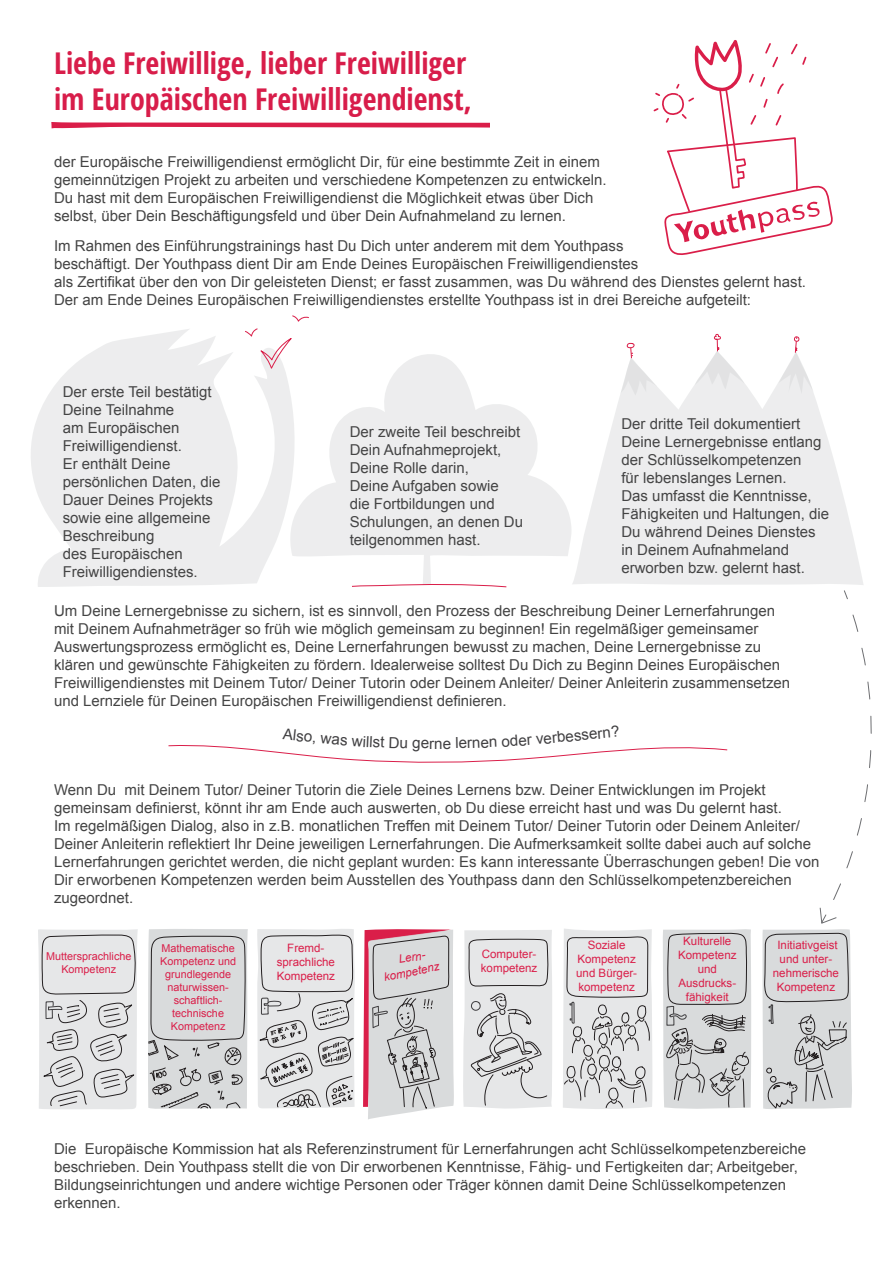
<style>
.page{position:relative;width:893px;height:1263px;background:#fff}
.page>*{position:absolute;margin:0;border:0;box-sizing:border-box;transform-origin:0 0}
.t1{font:700 condensed 30px "Open Sans";color:#d81d4a}
.t2{font:15.3px "Arial";color:#414042}
.t3{font:15px/18px "Arial";color:#444}
.t4{font:11.55px/13.8px "Arial";color:#da1e49;text-align:center}
.t5{font:italic 11.55px "Arial";color:#da1e49}
.t6{font:10.8px/13px "Arial";color:#da1e49;text-align:center}
</style>
<div class="page">
<svg style="left:31px;top:329px;width:259px;height:258px;fill:#ededee"></svg>
<svg style="left:290px;top:354px;width:281px;height:230px;fill:#ededee"></svg>
<svg style="left:572px;top:383px;width:291px;height:202px;fill:#ededee"></svg>
<svg style="left:352px;top:584px;width:155px;height:3px"></svg>
<svg style="left:620px;top:343px;width:37px;height:53px"></svg>
<svg style="left:695px;top:334px;width:49px;height:55px"></svg>
<svg style="left:778px;top:336px;width:36px;height:58px"></svg>
<svg style="left:245px;top:328px;width:48px;height:41px"></svg>
<svg style="left:292px;top:315px;width:17px;height:7px"></svg>
<svg style="left:653px;top:40px;width:180px;height:215px"></svg>
<svg style="left:38px;top:929px;width:100px;height:180px;background:#d6d7d8"></svg>
<svg style="left:148px;top:929px;width:100px;height:180px;background:#cdcecf"></svg>
<svg style="left:257px;top:929px;width:98px;height:179px;background:#d3d3d4"></svg>
<svg style="left:363px;top:929px;width:91px;height:190px;background:#cfc2c6"></svg>
<svg style="left:463px;top:930px;width:89px;height:178px;background:#d9d9da"></svg>
<svg style="left:563px;top:929px;width:90px;height:180px;background:#d6d6d7"></svg>
<svg style="left:663px;top:929px;width:88px;height:180px;background:#c9cacb"></svg>
<svg style="left:51px;top:122px;width:438px;height:7px"></svg>
<svg style="left:844px;top:590px;width:4px;height:9px"></svg>
<svg style="left:762px;top:614px;width:110px;height:495px"></svg>
<svg style="left:168px;top:745px;width:560px;height:18px"></svg>
<p class="t1" style="left:54px;top:42px;width:414px">Liebe Freiwillige, lieber Freiwilliger</p>
<p class="t1" style="left:54px;top:78px;width:419px">im Europäischen Freiwilligendienst,</p>
<p class="t3" style="left:54px;top:152px;width:554px">der Europäische Freiwilligendienst ermöglicht Dir, für eine bestimmte Zeit in einem gemeinnützigen Projekt zu arbeiten und verschiedene Kompetenzen zu entwickeln.<br>Du hast mit dem Europäischen Freiwilligendienst die Möglichkeit etwas über Dich selbst, über Dein Beschäftigungsfeld und über Dein Aufnahmeland zu lernen.</p>
<p class="t3" style="left:54px;top:236px;width:753px">Im Rahmen des Einführungstrainings hast Du Dich unter anderem mit dem Youthpass<br>beschäftigt. Der Youthpass dient Dir am Ende Deines Europäischen Freiwilligendienstes<br>als Zertifikat über den von Dir geleisteten Dienst; er fasst zusammen, was Du während des Dienstes gelernt hast.<br>Der am Ende Deines Europäischen Freiwilligendienstes erstellte Youthpass ist in drei Bereiche aufgeteilt:</p>
<p class="t3" style="left:63px;top:383px;width:159px">Der erste Teil bestätigt<br>Deine Teilnahme<br>am Europäischen<br>Freiwilligendienst.<br>Er enthält Deine persönlichen Daten, die<br>Dauer Deines Projekts sowie eine allgemeine<br>Beschreibung<br>des Europäischen<br>Freiwilligendienstes.</p>
<p class="t3" style="left:350px;top:423px;width:175px">Der zweite Teil beschreibt<br>Dein Aufnahmeprojekt,<br>Deine Rolle darin,<br>Deine Aufgaben sowie<br>die Fortbildungen und<br>Schulungen, an denen Du teilgenommen hast.</p>
<p class="t3" style="left:621px;top:415px;width:209px">Der dritte Teil dokumentiert<br>Deine Lernergebnisse entlang der Schlüsselkompetenzen<br>für lebenslanges Lernen.<br>Das umfasst die Kenntnisse,<br>Fähigkeiten und Haltungen, die<br>Du während Deines Dienstes in Deinem Aufnahmeland erworben bzw. gelernt hast.</p>
<p class="t3" style="left:54px;top:602px;width:738px">Um Deine Lernergebnisse zu sichern, ist es sinnvoll, den Prozess der Beschreibung Deiner Lernerfahrungen mit Deinem Aufnahmeträger so früh wie möglich gemeinsam zu beginnen! Ein regelmäßiger gemeinsamer Auswertungsprozess ermöglicht es, Deine Lernerfahrungen bewusst zu machen, Deine Lernergebnisse zu klären und gewünschte Fähigkeiten zu fördern. Idealerweise solltest Du Dich zu Beginn Deines Europäischen Freiwilligendienstes mit Deinem Tutor/ Deiner Tutorin oder Deinem Anleiter/ Deiner Anleiterin zusammensetzen und Lernziele für Deinen Europäischen Freiwilligendienst definieren.</p>
<p class="t2" style="left:284px;top:724px;width:51px;rotate:6deg">Also, w</p>
<p class="t2" style="left:363px;top:731px;width:19px;rotate:3deg">ills</p>
<p class="t2" style="left:421px;top:733px;width:24px">ern</p>
<p class="t2" style="left:535px;top:729px;width:85px;rotate:-5deg">verbessern?</p>
<p class="t3" style="left:54px;top:780px;width:767px">Wenn Du mit Deinem Tutor/ Deiner Tutorin die Ziele Deines Lernens bzw. Deiner Entwicklungen im Projekt gemeinsam definierst, könnt ihr am Ende auch auswerten, ob Du diese erreicht hast und was Du gelernt hast.<br>Im regelmäßigen Dialog, also in z.B. monatlichen Treffen mit Deinem Tutor/ Deiner Tutorin oder Deinem Anleiter/ Deiner Anleiterin reflektiert Ihr Deine jeweiligen Lernerfahrungen. Die Aufmerksamkeit sollte dabei auch auf solche Lernerfahrungen gerichtet werden, die nicht geplant wurden: Es kann interessante Überraschungen geben! Die von Dir erworbenen Kompetenzen werden beim Ausstellen des Youthpass dann den Schlüsselkompetenzbereichen zugeordnet.</p>
<p class="t6" style="left:46px;top:950px;width:87px">Muttersprachliche<br>Kompetenz</p>
<p class="t6" style="left:160px;top:941px;width:77px">Mathematische<br>Kompetenz und grundlegende naturwissen&shy;schaftlich&shy;technische<br>Kompetenz</p>
<p class="t4" style="left:277px;top:941px;width:60px">Fremd&shy;sprachliche<br>Kompetenz</p>
<p class="t4" style="left:481px;top:947px;width:58px;text-align:left">Computer&shy;kompetenz</p>
<p class="t4" style="left:576px;top:939px;width:62px">Soziale<br>Kompetenz und Bürger&shy;kompetenz</p>
<p class="t4" style="left:678px;top:934px;width:60px">Kulturelle<br>Kompetenz und<br>Ausdrucks&shy;fähigkeit</p>
<p class="t4" style="left:773px;top:939px;width:68px">Initiativgeist und unter&shy;nehmerische<br>Kompetenz</p>
<p class="t5" style="left:397px;top:952px;width:30px;rotate:-10deg">Lern-</p>
<p class="t5" style="left:382px;top:970px;width:58px;rotate:-12deg">kompetenz</p>
<p class="t3" style="left:54px;top:1140px;width:753px">Die Europäische Kommission hat als Referenzinstrument für Lernerfahrungen acht Schlüsselkompetenzbereiche beschrieben. Dein Youthpass stellt die von Dir erworbenen Kenntnisse, Fähig- und Fertigkeiten dar; Arbeitgeber, Bildungseinrichtungen und andere wichtige Personen oder Träger können damit Deine Schlüsselkompetenzen erkennen.</p>
</div>
